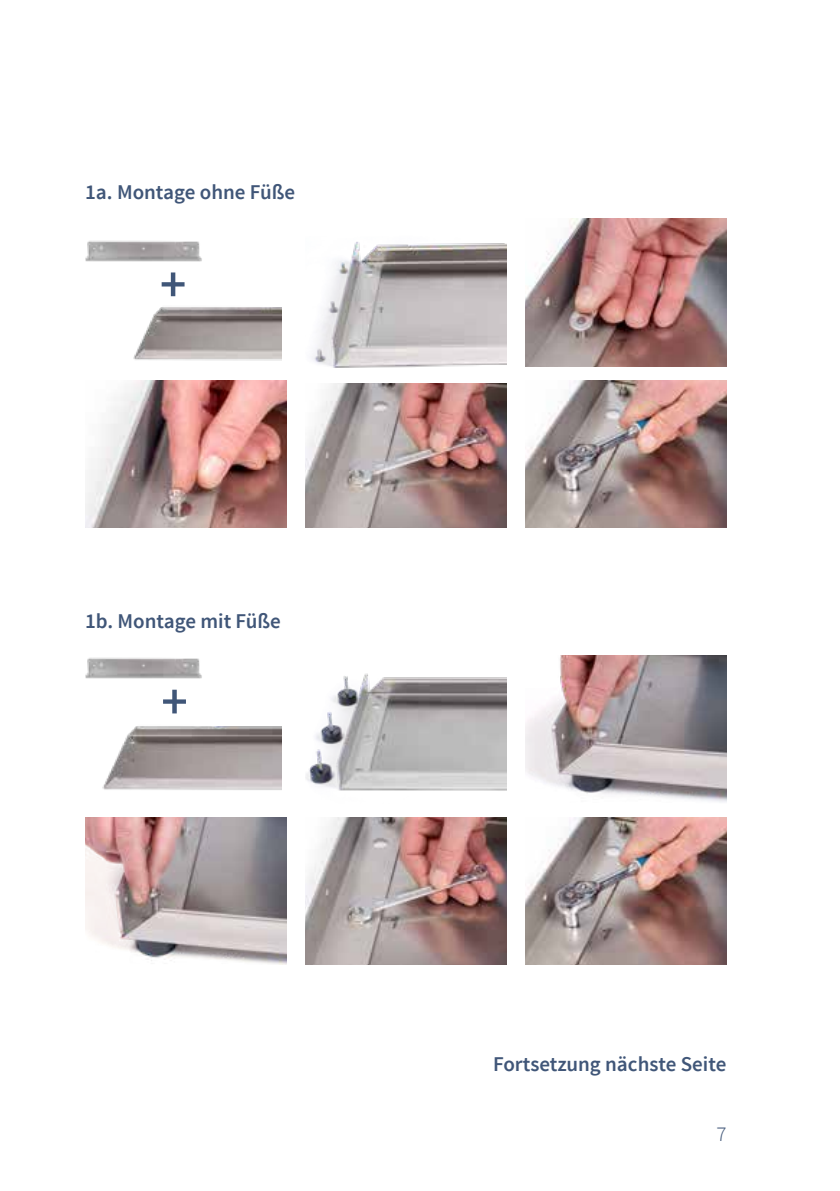
<style>
.page{position:relative;width:840px;height:1191px;background:#fff}
.page>*{position:absolute;margin:0;border:0;box-sizing:border-box;transform-origin:0 0}
.t1{font:600 51.4px "Source Sans Pro";color:#405678}
.t2{font:600 21px "Source Sans Pro";color:#405678}
.t3{font:300 21px "Source Sans Pro";color:#405678}
</style>
<div class="page">
<img style="left:525px;top:655px;width:201px;height:147px">
<img style="left:85px;top:817px;width:201px;height:147px">
<img style="left:305px;top:673px;width:201px;height:118px">
<img style="left:305px;top:817px;width:201px;height:147px">
<img style="left:525px;top:817px;width:201px;height:147px">
<img style="left:85px;top:240px;width:117px;height:22px">
<img style="left:85px;top:657px;width:117px;height:22px">
<img style="left:525px;top:219px;width:201px;height:147px">
<img style="left:305px;top:383px;width:201px;height:144px">
<img style="left:312px;top:242px;width:194px;height:126px">
<img style="left:85px;top:380px;width:201px;height:147px">
<img style="left:525px;top:380px;width:201px;height:147px">
<img style="left:133px;top:307px;width:148px;height:54px">
<img style="left:102px;top:726px;width:179px;height:64px">
<p class="t2" style="left:85px;top:179px;width:211px">1a. Montage ohne Füße</p>
<h1 class="t1" style="left:160px;top:252px;width:28px">+</h1>
<p class="t2" style="left:85px;top:608px;width:197px">1b. Montage mit Füße</p>
<h1 class="t1" style="left:161px;top:669px;width:28px">+</h1>
<p class="t2" style="left:493px;top:1051px;width:235px">Fortsetzung nächste Seite</p>
<p class="t3" style="left:716px;top:1121px;width:12px">7</p>
</div>
